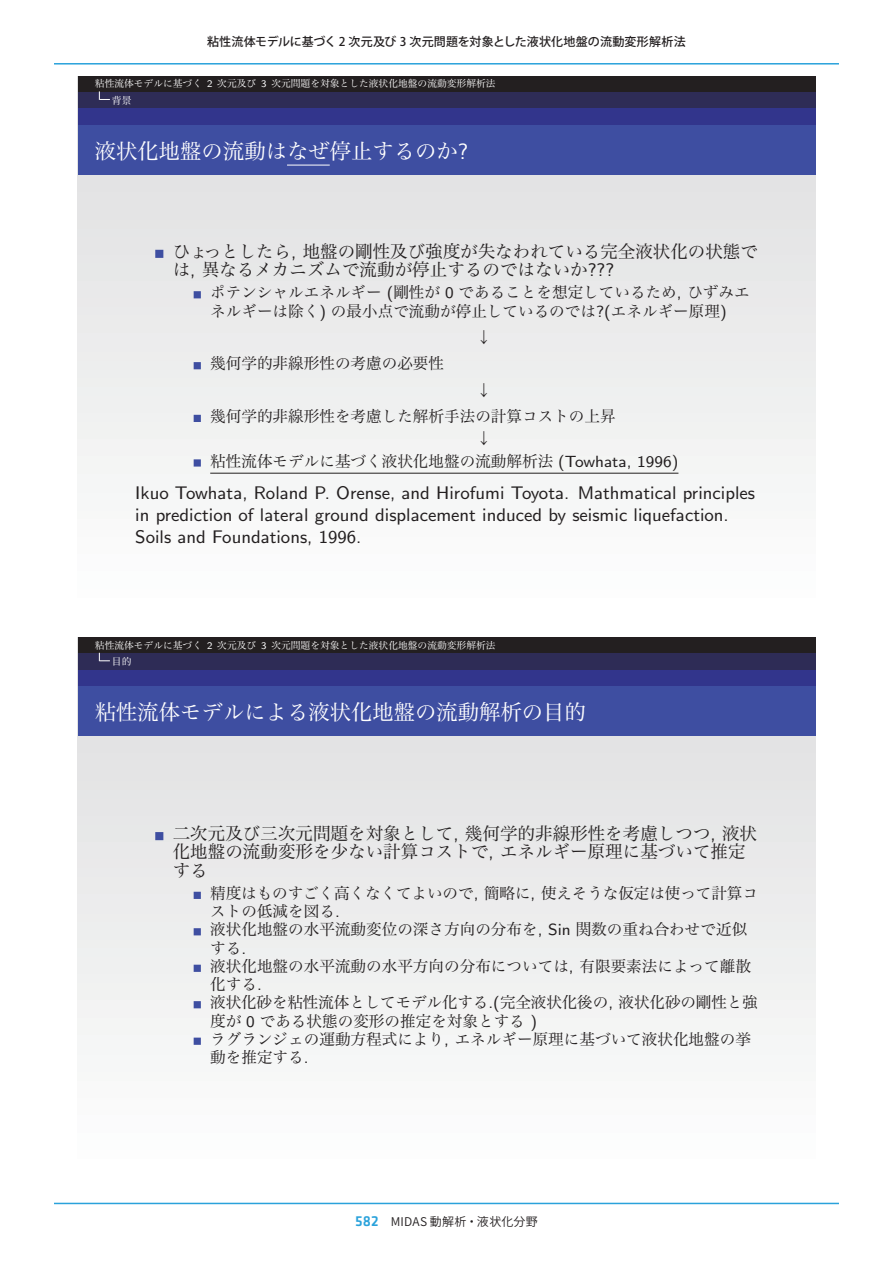
<style>
.page{position:relative;width:893px;height:1263px;background:#fff}
.page>*{position:absolute;margin:0;border:0;box-sizing:border-box;transform-origin:0 0}
.t1{font:21.3px "Hira Min Pro N W3 90 msp RKSJ H";color:#fff}
.t2{font:18.3px/22.2px "CMSS9";color:#231f20}
.t3{font:17.55px/18.3px "Hira Min Pro N W3 90 msp RKSJ H";color:#231f20}
.t4{font:15.6px/18.3px "Hira Min Pro N W3 90 msp RKSJ H";color:#231f20}
.t5{font:500 12px "Koz Go Pro";letter-spacing:.01em;color:#231f20}
.t6{font:12px "Source Han Sans JP";letter-spacing:.025em;color:#231f20}
.t7{font:9.75px/16.4px "Hira Min Pro N W3 90 msp RKSJ H";color:#fff}
.s1{font-family:"CMSS8";font-size:10.2px}
.s2{font-family:"CMSS10";font-size:22.2px}
.s3{font-family:"CMSS9";font-size:18.3px}
.s4{font-family:"CMSS8";font-size:16.2px}
.s5{font-family:"Klavika";font-weight:500;font-size:15px;color:#2aa2db}
</style>
<div class="page">
<hr style="left:54px;top:63px;width:785px;height:2px;background:#2aa2db">
<hr style="left:54px;top:1203px;width:785px;height:1px;background:#2aa2db">
<div style="left:78px;top:174px;width:737px;height:300px;background:#ebebeb"></div>
<div style="left:78px;top:76px;width:737px;height:16px;background:#231f20"></div>
<div style="left:78px;top:92px;width:737px;height:17px;background:#2e2c56"></div>
<svg style="left:99px;top:91px;width:11px;height:9px"></svg>
<div style="left:78px;top:109px;width:737px;height:16px;background:#32358c"></div>
<div style="left:78px;top:125px;width:737px;height:49px;background:#3e4ea1"></div>
<hr style="left:287px;top:165px;width:43px;height:1px;background:#fff">
<div style="left:155px;top:250px;width:8px;height:8px;background:#3e4ea1"></div>
<div style="left:194px;top:291px;width:7px;height:7px;background:#3e4ea1"></div>
<div style="left:194px;top:362px;width:7px;height:7px;background:#3e4ea1"></div>
<div style="left:194px;top:415px;width:7px;height:7px;background:#3e4ea1"></div>
<div style="left:194px;top:459px;width:7px;height:8px;background:#3e4ea1"></div>
<hr style="left:210px;top:473px;width:468px;height:1px;background:#231f20">
<svg style="left:78px;top:735px;width:737px;height:310px"></svg>
<div style="left:78px;top:637px;width:737px;height:17px;background:#231f20"></div>
<div style="left:78px;top:654px;width:737px;height:16px;background:#2e2c56"></div>
<svg style="left:99px;top:653px;width:11px;height:8px"></svg>
<div style="left:78px;top:670px;width:737px;height:16px;background:#32358c"></div>
<div style="left:78px;top:686px;width:737px;height:49px;background:#3e4ea1"></div>
<div style="left:155px;top:832px;width:8px;height:8px;background:#3e4ea1"></div>
<div style="left:194px;top:892px;width:7px;height:7px;background:#3e4ea1"></div>
<div style="left:194px;top:928px;width:7px;height:7px;background:#3e4ea1"></div>
<div style="left:194px;top:965px;width:7px;height:7px;background:#3e4ea1"></div>
<div style="left:194px;top:1001px;width:7px;height:7px;background:#3e4ea1"></div>
<div style="left:194px;top:1037px;width:7px;height:8px;background:#3e4ea1"></div>
<p class="t5" style="left:207px;top:34px;width:480px">粘性流体モデルに基づく 2 次元及び 3 次元問題を対象とした液状化地盤の流動変形解析法</p>
<p class="t7" style="left:112px;top:75px;width:385px;text-indent:-17px">粘性流体モデルに基づく <span class="s1">2</span> 次元及び <span class="s1">3</span> 次元問題を対象とした液状化地盤の流動変形解析法背景</p>
<h1 class="t1" style="left:95px;top:133px;width:375px">液状化地盤の流動はなぜ停止するのか<span class="s2">?</span></h1>
<p class="t3" style="left:173px;top:241px;width:587px">ひょっとしたら<span class="s3">,</span> 地盤の剛性及び強度が失なわれている完全液状化の状態では<span class="s3">,</span> 異なるメカニズムで流動が停止するのではないか<span class="s3">???</span></p>
<p class="t4" style="left:210px;top:282px;width:541px">ポテンシャルエネルギー <span class="s4">(</span>剛性が <span class="s4">0</span> であることを想定しているため<span class="s4">,</span> ひずみエネルギーは除く<span class="s4">)</span> の最小点で流動が停止しているのでは<span class="s4">?(</span>エネルギー原理<span class="s4">)</span></p>
<p class="t4" style="left:476px;top:327px;width:17px">↓</p>
<p class="t4" style="left:210px;top:353px;width:235px">幾何学的非線形性の考慮の必要性</p>
<p class="t4" style="left:210px;top:375px;width:407px;line-height:26.4px;text-indent:266px">↓<br>幾何学的非線形性を考慮した解析手法の計算コストの上昇</p>
<p class="t4" style="left:210px;top:426px;width:470px;line-height:22.4px;text-indent:266px">↓<br>粘性流体モデルに基づく液状化地盤の流動解析法 <span class="s4">(Towhata, 1996)</span></p>
<p class="t2" style="left:135px;top:483px;width:621px">Ikuo Towhata, Roland P. Orense, and Hirofumi Toyota. Mathmatical principles in prediction of lateral ground displacement induced by seismic liquefaction.<br>Soils and Foundations, 1996.</p>
<p class="t7" style="left:112px;top:636px;width:385px;text-indent:-17px">粘性流体モデルに基づく <span class="s1">2</span> 次元及び <span class="s1">3</span> 次元問題を対象とした液状化地盤の流動変形解析法目的</p>
<h1 class="t1" style="left:95px;top:694px;width:492px">粘性流体モデルによる液状化地盤の流動解析の目的</h1>
<p class="t3" style="left:173px;top:823px;width:586px">二次元及び三次元問題を対象として<span class="s3">,</span> 幾何学的非線形性を考慮しつつ<span class="s3">,</span> 液状化地盤の流動変形を少ない計算コストで<span class="s3">,</span> エネルギー原理に基づいて推定する</p>
<p class="t4" style="left:210px;top:882px;width:549px">精度はものすごく高くなくてよいので<span class="s4">,</span> 簡略に<span class="s4">,</span> 使えそうな仮定は使って計算コストの低減を図る<span class="s4">.<br></span>液状化地盤の水平流動変位の深さ方向の分布を<span class="s4">, Sin</span> 関数の重ね合わせで近似する<span class="s4">.<br></span>液状化地盤の水平流動の水平方向の分布については<span class="s4">,</span> 有限要素法によって離散化する<span class="s4">.<br></span>液状化砂を粘性流体としてモデル化する<span class="s4">.(</span>完全液状化後の<span class="s4">,</span> 液状化砂の剛性と強度が <span class="s4">0</span> である状態の変形の推定を対象とする <span class="s4">)<br></span>ラグランジェの運動方程式により<span class="s4">,</span> エネルギー原理に基づいて液状化地盤の挙動を推定する<span class="s4">.</span></p>
<p class="t6" style="left:355px;top:1214px;width:184px"><span class="s5">582</span> MIDAS 動解析・液状化分野</p>
</div>
